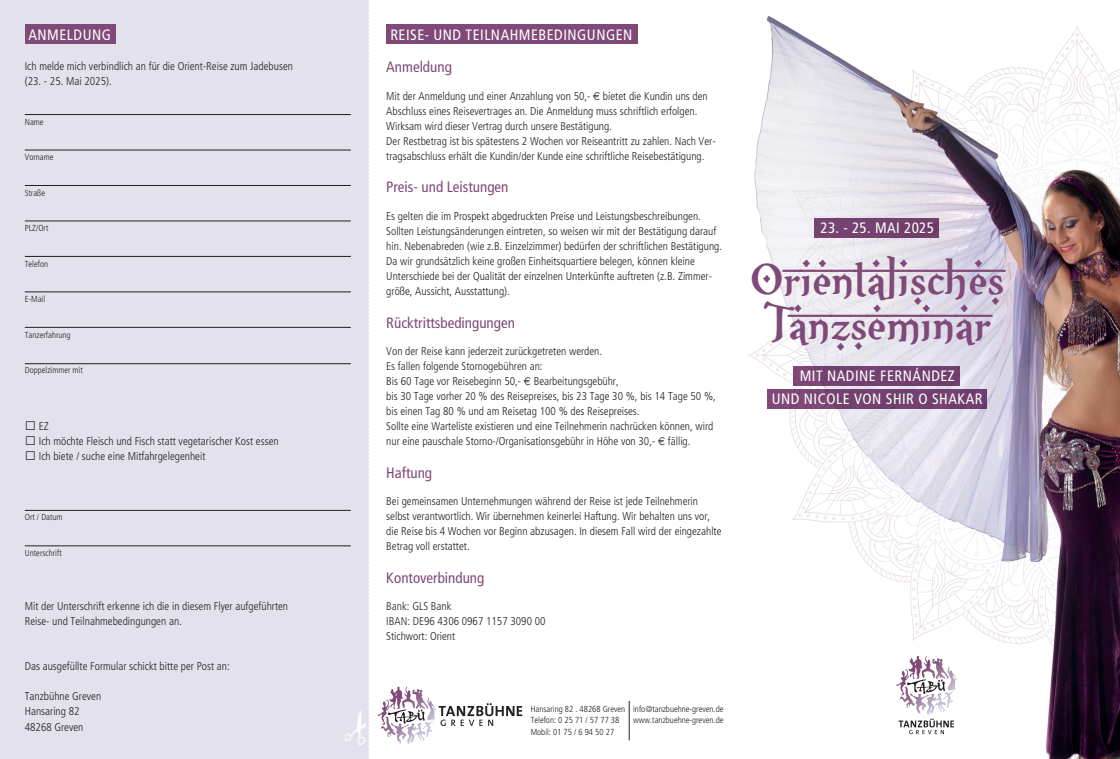
<style>
.page{position:relative;width:1120px;height:759px;background:#fff}
.page>*{position:absolute;margin:0;border:0;box-sizing:border-box;transform-origin:0 0}
.t1{font:45.62px/44.2px "XXIIARABIAN ONENIGHTSTAND Bold";color:#804978}
.t2{font:condensed 15px/22.8px "Frutiger";letter-spacing:.035em;color:#fff;text-align:center}
.t3{font:condensed 15px "Frutiger";color:#804978}
.t4{font:300 condensed 11.25px/15px "Frutiger";color:#231f20}
.t5{font:300 condensed 8.75px/11.2px "Frutiger";color:#231f20}
.s1{font-family:"Arial";font-weight:400;font-stretch:normal;font-size:18.75px}
.s2{font-family:"Euro Sans Std";font-weight:400;font-stretch:normal}
</style>
<div class="page">
<div style="left:0;top:0;width:369px;height:758px;background:#e3e1ec"></div>
<img style="left:748px;top:16px;width:372px;height:742px">
<svg style="left:388px;top:686px;width:134px;height:39px"></svg>
<hr style="left:629px;top:700px;width:1px;height:40px;background:#231f20">
<svg style="left:898px;top:655px;width:56px;height:79px"></svg>
<div style="left:793px;top:366px;width:167px;height:20px;background:linear-gradient(to right,#7a4573,#6e3e6d)"></div>
<div style="left:814px;top:218px;width:124px;height:19px;background:#74416f"></div>
<hr style="left:25px;top:114px;width:326px;height:1px;background:#231f20">
<hr style="left:25px;top:150px;width:326px;height:1px;background:#231f20">
<hr style="left:25px;top:185px;width:326px;height:1px;background:#231f20">
<hr style="left:25px;top:221px;width:326px;height:1px;background:#231f20">
<hr style="left:25px;top:256px;width:326px;height:1px;background:#231f20">
<hr style="left:25px;top:291px;width:326px;height:1px;background:#231f20">
<hr style="left:25px;top:327px;width:326px;height:1px;background:#231f20">
<hr style="left:25px;top:510px;width:326px;height:1px;background:#231f20">
<hr style="left:25px;top:363px;width:326px;height:1px;background:#231f20">
<hr style="left:25px;top:545px;width:326px;height:1px;background:#231f20">
<div style="left:25px;top:25px;width:91px;height:19px;background:#804978"></div>
<div style="left:386px;top:25px;width:252px;height:19px;background:#804978"></div>
<svg style="left:368px;top:0;width:1px;height:759px"></svg>
<img style="left:345px;top:708px;width:24px;height:37px">
<div style="left:767px;top:389px;width:220px;height:19px;background:#744170"></div>
<h2 class="t2" style="left:29px;top:23px;width:84px">ANMELDUNG</h2>
<p class="t4" style="left:25px;top:59px;width:270px">Ich melde mich verbindlich an für die Orient-Reise zum Jadebusen (23. - 25. Mai 2025).</p>
<p class="t5" style="left:25px;top:116px;width:20px">Name</p>
<p class="t5" style="left:25px;top:152px;width:30px">Vorname</p>
<p class="t5" style="left:25px;top:187px;width:22px">Straße</p>
<p class="t5" style="left:25px;top:222px;width:25px">PLZ/Ort</p>
<p class="t5" style="left:25px;top:258px;width:25px">Telefon</p>
<p class="t5" style="left:25px;top:293px;width:22px">E-Mail</p>
<p class="t5" style="left:25px;top:329px;width:47px">Tanzerfahrung</p>
<p class="t5" style="left:25px;top:364px;width:60px">Doppelzimmer mit</p>
<p class="t4" style="left:25px;top:419px;width:26px"><span class="s1">□</span> EZ</p>
<p class="t4" style="left:25px;top:434px;width:255px"><span class="s1">□</span> Ich möchte Fleisch und Fisch statt vegetarischer Kost essen</p>
<p class="t4" style="left:25px;top:449px;width:182px"><span class="s1">□</span> Ich biete / suche eine Mitfahrgelegenheit</p>
<p class="t5" style="left:25px;top:511px;width:39px">Ort / Datum</p>
<p class="t5" style="left:25px;top:547px;width:38px">Unterschrift</p>
<p class="t4" style="left:25px;top:599px;width:265px">Mit der Unterschrift erkenne ich die in diesem Flyer aufgeführten<br>Reise- und Teilnahmebedingungen an.</p>
<p class="t4" style="left:25px;top:659px;width:206px">Das ausgefüllte Formular schickt bitte per Post an:</p>
<p class="t4" style="left:25px;top:689px;width:78px">Tanzbühne Greven<br>Hansaring 82<br>48268 Greven</p>
<h2 class="t2" style="left:390px;top:23px;width:243px">REISE- UND TEILNAHMEBEDINGUNGEN</h2>
<h2 class="t3" style="left:386px;top:58px;width:67px">Anmeldung</h2>
<p class="t4" style="left:386px;top:89px;width:331px">Mit der Anmeldung und einer Anzahlung von 50,- <span class="s2">€</span> bietet die Kundin uns den Abschluss eines Reisevertrages an. Die Anmeldung muss schriftlich erfolgen.<br>Wirksam wird dieser Vertrag durch unsere Bestätigung.<br>Der Restbetrag ist bis spätestens 2 Wochen vor Reiseantritt zu zahlen. Nach Ver&shy;tragsabschluss erhält die Kundin/der Kunde eine schriftliche Reisebestätigung.</p>
<h2 class="t3" style="left:386px;top:178px;width:124px">Preis- und Leistungen</h2>
<p class="t4" style="left:386px;top:209px;width:337px">Es gelten die im Prospekt abgedruckten Preise und Leistungsbeschreibungen.<br>Sollten Leistungsänderungen eintreten, so weisen wir mit der Bestätigung darauf hin. Nebenabreden (wie z.B. Einzelzimmer) bedürfen der schriftlichen Bestätigung.<br>Da wir grundsätzlich keine großen Einheitsquartiere belegen, können kleine Unterschiede bei der Qualität der einzelnen Unterkünfte auftreten (z.B. Zimmer&shy;größe, Aussicht, Ausstattung).</p>
<h2 class="t3" style="left:386px;top:313px;width:130px">Rücktrittsbedingungen</h2>
<p class="t4" style="left:386px;top:344px;width:331px">Von der Reise kann jederzeit zurückgetreten werden.<br>Es fallen folgende Stornogebühren an:<br>Bis 60 Tage vor Reisebeginn 50,- <span class="s2">€</span> Bearbeitungsgebühr,<br>bis 30 Tage vorher 20 % des Reisepreises, bis 23 Tage 30 %, bis 14 Tage 50 %, bis einen Tag 80 % und am Reisetag 100 % des Reisepreises.<br>Sollte eine Warteliste existieren und eine Teilnehmerin nachrücken können, wird nur eine pauschale Storno-/Organisationsgebühr in Höhe von 30,- <span class="s2">€</span> fällig.</p>
<h2 class="t3" style="left:386px;top:463px;width:47px">Haftung</h2>
<p class="t4" style="left:386px;top:494px;width:337px">Bei gemeinsamen Unternehmungen während der Reise ist jede Teilnehmerin selbst verantwortlich. Wir übernehmen keinerlei Haftung. Wir behalten uns vor, die Reise bis 4 Wochen vor Beginn abzusagen. In diesem Fall wird der eingezahlte Betrag voll erstattet.</p>
<h2 class="t3" style="left:386px;top:568px;width:100px">Kontoverbindung</h2>
<p class="t4" style="left:386px;top:599px;width:161px">Bank: GLS Bank<br>IBAN: DE96 4306 0967 1157 3090 00<br>Stichwort: Orient</p>
<p class="t5" style="left:531px;top:703px;width:96px">Hansaring 82 . 48268 Greven<br>Telefon: 0 25 71 / 57 77 38<br>Mobil: 01 75 / 6 94 50 27</p>
<p class="t5" style="left:633px;top:703px;width:92px">info@tanzbuehne-greven.de www.tanzbuehne-greven.de</p>
<h2 class="t2" style="left:820px;top:216px;width:115px">23. - 25. MAI 2025</h2>
<h1 class="t1" style="left:750px;top:257px;width:256px">Orientalisches<br>Tanzseminar</h1>
<h2 class="t2" style="left:772px;top:365px;width:212px">MIT NADINE FERNÁNDEZ<br>UND NICOLE VON SHIR O SHAKAR</h2>
</div>
